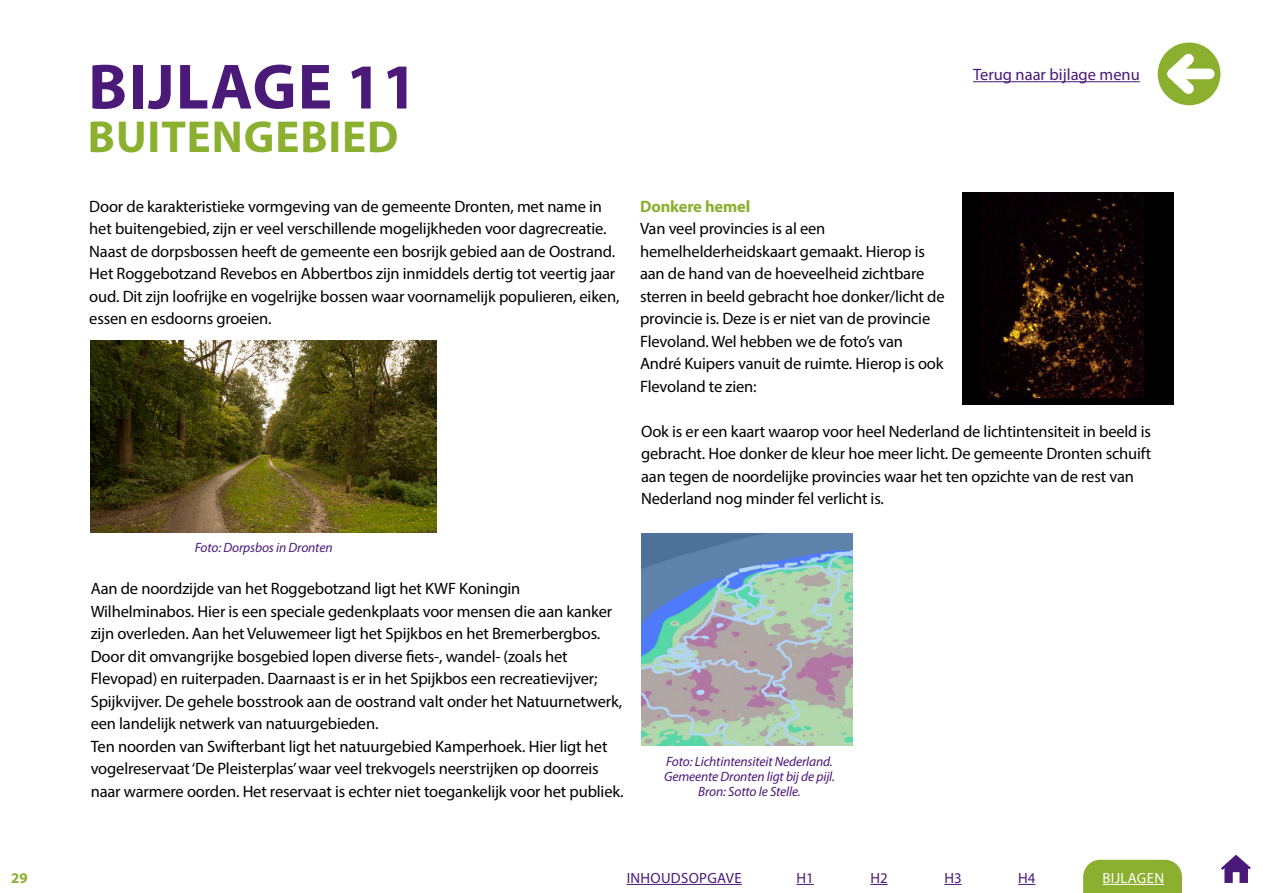
<style>
.page{position:relative;width:1263px;height:893px;background:#fff}
.page>*{position:absolute;margin:0;border:0;box-sizing:border-box;transform-origin:0 0}
.t1{font:700 64.5px "Myriad Pro";letter-spacing:.02em;color:#4b1978}
.t2{font:700 45px "Myriad Pro";letter-spacing:.02em;color:#8baf2e}
.t3{font:16.5px/22.5px "Myriad Pro";letter-spacing:-.01em;color:#000}
.t4{font:16.5px "Myriad Pro";color:#4b1978}
.t5{font:700 16.5px "Myriad Pro";letter-spacing:-.01em;color:#8baf2e}
.t6{font:14.85px "Myriad Pro";letter-spacing:.02em;color:#4b1978}
.t7{font:14.85px "Myriad Pro";letter-spacing:.02em;color:#fff}
.t8{font:700 14.85px "Myriad Pro";color:#8baf2e}
.t9{font:italic 13.5px/15px "Myriad Pro";letter-spacing:-.01em;color:#4b1978;text-align:center}
</style>
<div class="page">
<svg style="left:1221px;top:855px;width:30px;height:28px"></svg>
<div style="left:1083px;top:860px;width:99px;height:33px;background:#8baf2e"></div>
<hr style="left:627px;top:884px;width:115px;height:1px;background:#4b1978">
<hr style="left:1102px;top:884px;width:62px;height:1px;background:#fff">
<svg style="left:796px;top:884px;width:18px;height:1px"></svg>
<svg style="left:870px;top:884px;width:18px;height:1px"></svg>
<svg style="left:944px;top:884px;width:17px;height:1px"></svg>
<svg style="left:1018px;top:884px;width:17px;height:1px"></svg>
<div style="left:1158px;top:43px;width:62px;height:62px;background:#8baf2e;border-radius:50%"></div>
<div style="left:1172px;top:69px;width:37px;height:10px;background:#fff"></div>
<svg style="left:1157px;top:44px;width:47px;height:60px"></svg>
<img style="left:91px;top:340px;width:346px;height:192px">
<img style="left:962px;top:192px;width:212px;height:213px">
<img style="left:641px;top:533px;width:211px;height:213px">
<hr style="left:973px;top:81px;width:167px;height:1px;background:#4b1978">
<h1 class="t1" style="left:88px;top:45px;width:331px">BIJLAGE 11</h1>
<h2 class="t2" style="left:88px;top:107px;width:312px">BUITENGEBIED</h2>
<p class="t3" style="left:89px;top:194px;width:532px">Door de karakteristieke vormgeving van de gemeente Dronten, met name in het buitengebied, zijn er veel verschillende mogelijkheden voor dagrecreatie.<br>Naast de dorpsbossen heeft de gemeente een bosrijk gebied aan de Oostrand.<br>Het Roggebotzand Revebos en Abbertbos zijn inmiddels dertig tot veertig jaar oud. Dit zijn loofrijke en vogelrijke bossen waar voornamelijk populieren, eiken, essen en esdoorns groeien.</p>
<p class="t5" style="left:640px;top:195px;width:112px">Donkere hemel</p>
<p class="t3" style="left:640px;top:217px;width:306px">Van veel provincies is al een hemelhelderheidskaart gemaakt. Hierop is aan de hand van de hoeveelheid zichtbare sterren in beeld gebracht hoe donker/licht de provincie is. Deze is er niet van de provincie Flevoland. Wel hebben we de foto’s van André Kuipers vanuit de ruimte. Hierop is ook Flevoland te zien:</p>
<p class="t4" style="left:973px;top:64px;width:168px">Terug naar bijlage menu</p>
<p class="t9" style="left:195px;top:539px;width:139px">Foto: Dorpsbos in Dronten</p>
<p class="t3" style="left:91px;top:577px;width:534px">Aan de noordzijde van het Roggebotzand ligt het KWF Koningin Wilhelminabos. Hier is een speciale gedenkplaats voor mensen die aan kanker zijn overleden. Aan het Veluwemeer ligt het Spijkbos en het Bremerbergbos.<br>Door dit omvangrijke bosgebied lopen diverse fiets-, wandel- (zoals het Flevopad) en ruiterpaden. Daarnaast is er in het Spijkbos een recreatievijver; Spijkvijver. De gehele bosstrook aan de oostrand valt onder het Natuurnetwerk, een landelijk netwerk van natuurgebieden.<br>Ten noorden van Swifterbant ligt het natuurgebied Kamperhoek. Hier ligt het vogelreservaat ‘De Pleisterplas’ waar veel trekvogels neerstrijken op doorreis naar warmere oorden. Het reservaat is echter niet toegankelijk voor het publiek.</p>
<p class="t3" style="left:641px;top:420px;width:512px">Ook is er een kaart waarop voor heel Nederland de lichtintensiteit in beeld is gebracht. Hoe donker de kleur hoe meer licht. De gemeente Dronten schuift aan tegen de noordelijke provincies waar het ten opzichte van de rest van Nederland nog minder fel verlicht is.</p>
<p class="t9" style="left:664px;top:754px;width:172px">Foto: Lichtintensiteit Nederland.<br>Gemeente Dronten ligt bij de pijl.<br>Bron: Sotto le Stelle.</p>
<p class="t8" style="left:11px;top:868px;width:18px">29</p>
<p class="t6" style="left:627px;top:869px;width:116px">INHOUDSOPGAVE</p>
<p class="t6" style="left:796px;top:869px;width:19px">H1</p>
<p class="t6" style="left:870px;top:869px;width:19px">H2</p>
<p class="t6" style="left:944px;top:869px;width:19px">H3</p>
<p class="t6" style="left:1018px;top:869px;width:19px">H4</p>
<p class="t7" style="left:1102px;top:869px;width:63px">BIJLAGEN</p>
</div>
